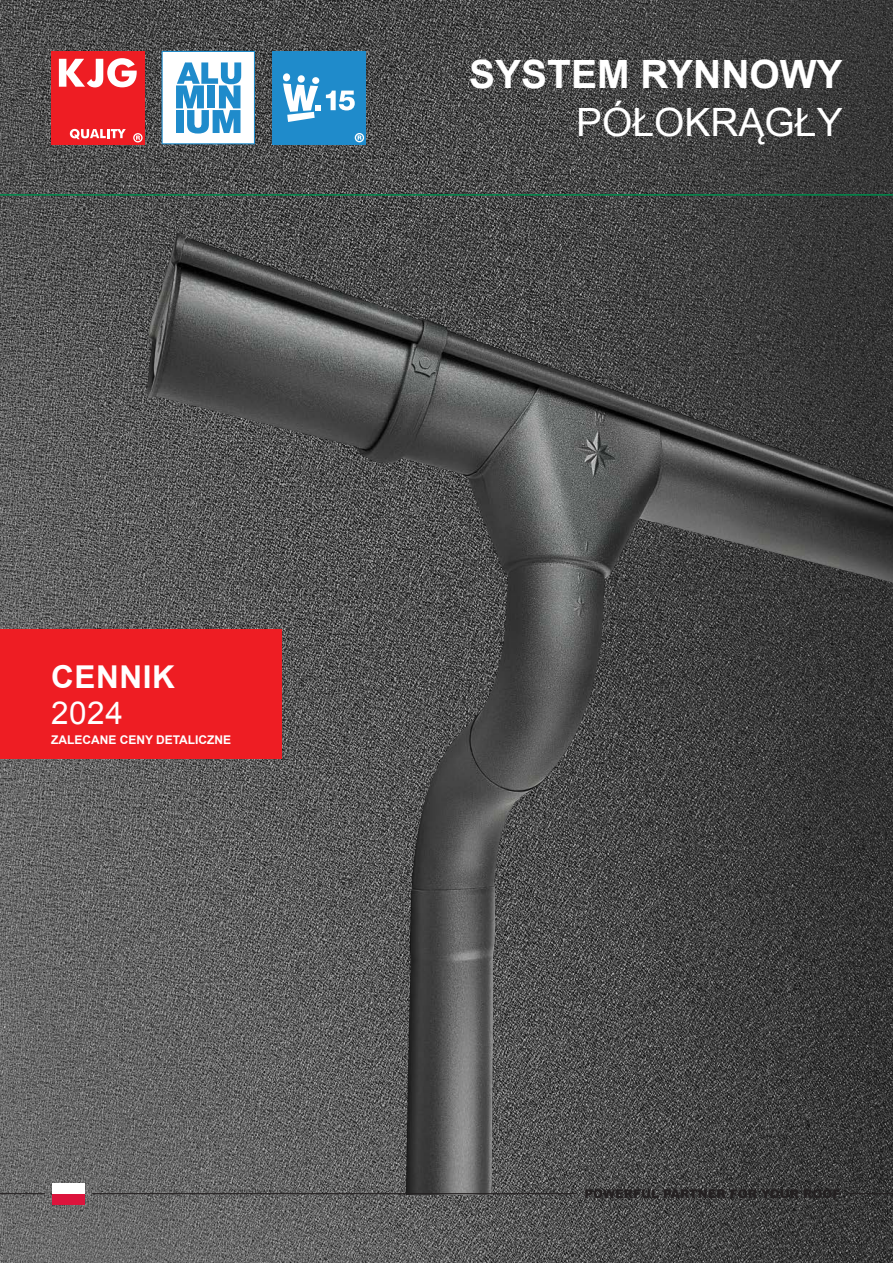
<style>
.page{position:relative;width:893px;height:1263px;background:#fff}
.page>*{position:absolute;margin:0;border:0;box-sizing:border-box;transform-origin:0 0}
.t1{font:700 39px "Arial";color:#fff}
.t2{font:39px "Arial";color:#fff}
.t3{font:700 31.5px "Arial";letter-spacing:.02em;color:#fff}
.t4{font:31.5px "Arial";color:#fff}
.t5{font:900 12px "Arial";color:#231f20}
.t6{font:700 12px "Arial";color:#fff}
</style>
<div class="page">
<img style="left:0;top:0;width:893px;height:1263px">
<div style="left:51px;top:51px;width:94px;height:93px;background:#ee1d23"></div>
<svg style="left:70px;top:129px;width:56px;height:10px"></svg>
<svg style="left:133px;top:133px;width:10px;height:9px"></svg>
<svg style="left:59px;top:58px;width:78px;height:29px"></svg>
<div style="left:273px;top:51px;width:93px;height:93px;background:#1f8bcb"></div>
<div style="left:312px;top:77px;width:8px;height:7px;background:#fff;border-radius:50%"></div>
<div style="left:283px;top:73px;width:7px;height:8px;background:#fff;border-radius:50%"></div>
<div style="left:297px;top:75px;width:8px;height:8px;background:#fff;border-radius:50%"></div>
<svg style="left:283px;top:83px;width:72px;height:39px"></svg>
<svg style="left:355px;top:133px;width:9px;height:9px"></svg>
<img style="left:148px;top:234px;width:745px;height:960px">
<hr style="left:848px;top:1193px;width:45px;height:1px;background:#231f20">
<hr style="left:92px;top:1193px;width:485px;height:1px;background:#231f20">
<hr style="left:0;top:1193px;width:45px;height:1px;background:#231f20">
<div style="left:53px;top:1183px;width:32px;height:22px;background:#fff"></div>
<div style="left:53px;top:1194px;width:32px;height:11px;background:#dc143c"></div>
<hr style="left:0;top:194px;width:893px;height:2px;background:#008b4c">
<div style="left:0;top:629px;width:281px;height:130px;background:#ee1d23"></div>
<svg style="left:162px;top:51px;width:93px;height:93px"></svg>
<div style="left:176px;top:110px;width:7px;height:23px;background:#1f8bcb"></div>
<h2 class="t3" style="left:51px;top:656px;width:125px">CENNIK</h2>
<h2 class="t4" style="left:51px;top:692px;width:73px">2024</h2>
<p class="t6" style="left:51px;top:732px;width:182px">ZALECANE CENY DETALICZNE</p>
<h1 class="t1" style="left:469px;top:48px;width:375px">SYSTEM RYNNOWY</h1>
<h1 class="t2" style="left:576px;top:97px;width:268px">PÓŁOKRĄGŁY</h1>
<p class="t5" style="left:585px;top:1185px;width:257px">POWERFUL PARTNER FOR YOUR ROOF</p>
</div>
